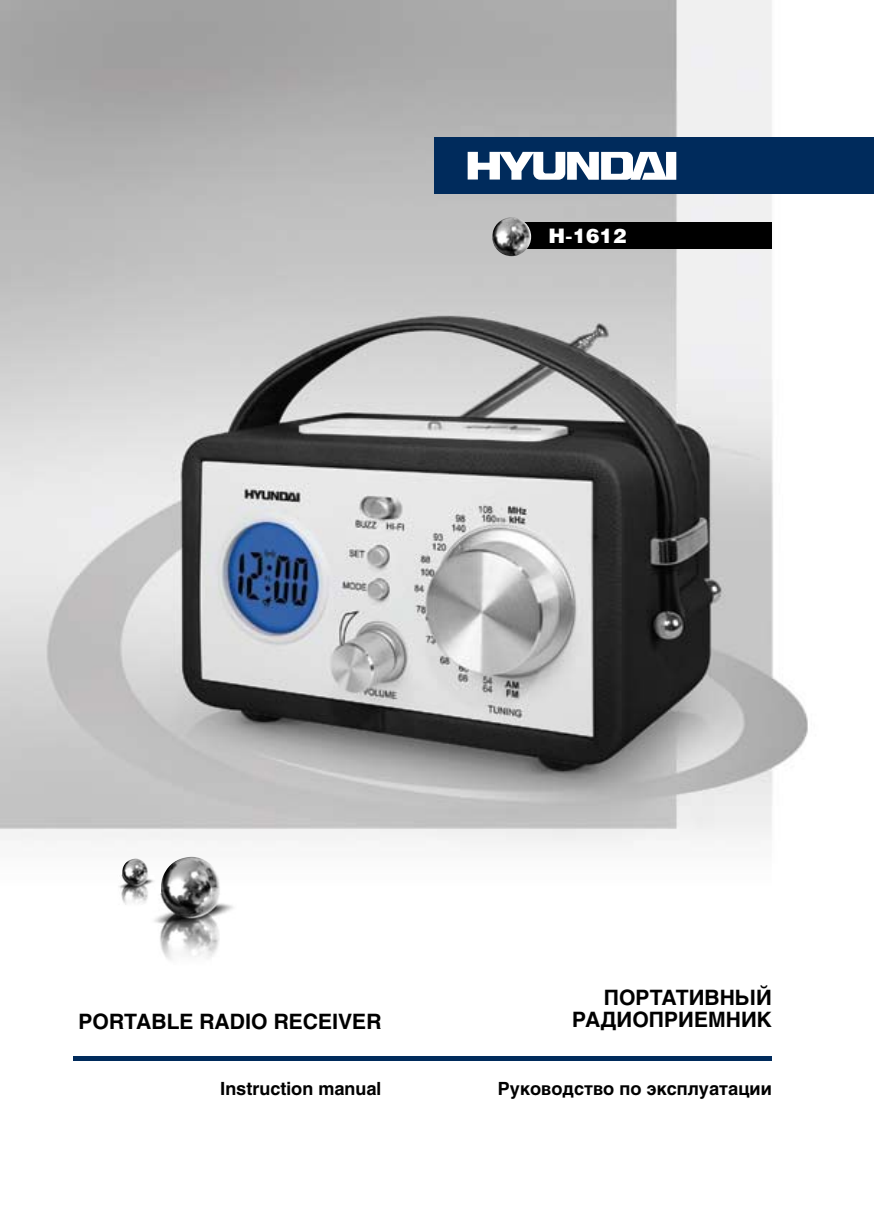
<style>
.page{position:relative;width:874px;height:1225px;background:#fff}
.page>*{position:absolute;margin:0;border:0;box-sizing:border-box;transform-origin:0 0}
.t1{font:700 21px "Helios";color:#000}
.t2{font:900 20px "Helios";color:#fff}
.t3{font:700 18px "Helios";color:#000}
</style>
<div class="page">
<img style="left:0;top:0;width:808px;height:1061px">
<img style="left:151px;top:857px;width:85px;height:108px">
<img style="left:118px;top:858px;width:37px;height:48px">
<hr style="left:74px;top:1056px;width:697px;height:4px;background:#002b5c">
<div style="left:434px;top:137px;width:439px;height:57px;background:#002b5c"></div>
<svg style="left:467px;top:152px;width:209px;height:28px"></svg>
<div style="left:513px;top:222px;width:258px;height:27px;background:#000"></div>
<img style="left:492px;top:217px;width:39px;height:39px;border-radius:19px">
<p class="t2" style="left:548px;top:223px;width:79px">H-1612</p>
<p class="t1" style="left:603px;top:985px;width:169px">ПОРТАТИВНЫЙ</p>
<p class="t1" style="left:78px;top:1009px;width:304px">PORTABLE RADIO RECEIVER</p>
<p class="t1" style="left:572px;top:1007px;width:201px">РАДИОПРИЕМНИК</p>
<p class="t3" style="left:220px;top:1078px;width:163px">Instruction manual</p>
<p class="t3" style="left:497px;top:1078px;width:275px">Руководство по эксплуатации</p>
</div>
